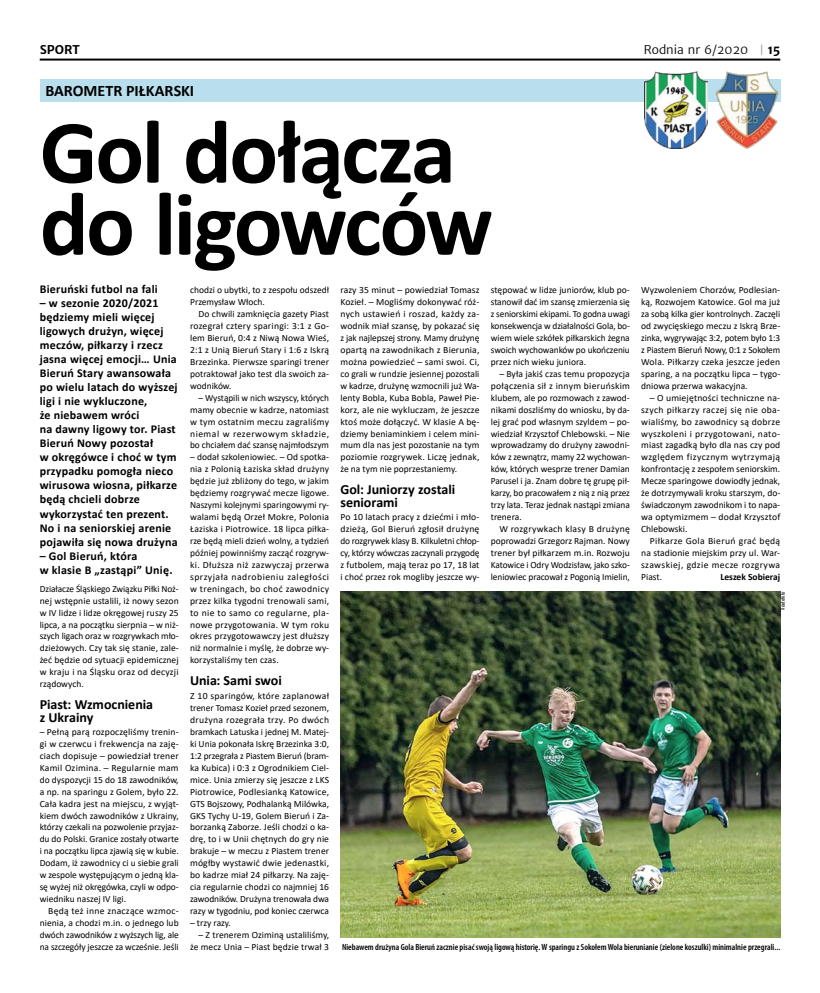
<style>
.page{position:relative;width:820px;height:993px;background:#fff}
.page>*{position:absolute;margin:0;border:0;box-sizing:border-box;transform-origin:0 0}
.t1{font:700 91px/72px "Calibri";color:#000}
.t2{font:700 16px "Calibri";color:#000}
.t3{font:700 14px/13px "Calibri";color:#000}
.t4{font:700 12px/14px "Calibri";letter-spacing:.02em;color:#000}
.t5{font:12px "Merriweather Sans";color:#000}
.t6{font:700 12px "Merriweather Sans";color:#000}
.t7{font:9.5px/11.9px "Calibri";color:#000;text-align:justify}
.t8{font:700 9.5px "Calibri";color:#000}
.t9{font:600 condensed 9px "Myriad Pro";color:#000}
.t10{font:condensed 6px "Myriad Pro";color:#000}
.s1{font-family:"DIN Pro";color:#999694}
.s2{font-weight:700}
</style>
<div class="page">
<hr style="left:40px;top:59px;width:740px;height:2px;background:#000">
<div style="left:40px;top:79px;width:740px;height:23px;background:#b9deee"></div>
<img style="left:644px;top:71px;width:62px;height:77px">
<img style="left:715px;top:71px;width:66px;height:78px">
<img style="left:340px;top:591px;width:440px;height:346px">
<p class="t6" style="left:40px;top:43px;width:42px">SPORT</p>
<p class="t5" style="left:643px;top:43px;width:138px">Rodnia nr 6/2020 <span class="s1">|</span> <span class="s2">15</span></p>
<h2 class="t2" style="left:45px;top:79px;width:150px">Barometr piłkarski</h2>
<h1 class="t1" style="left:40px;top:115px;width:454px">Gol dołącza do ligowców</h1>
<p class="t4" style="left:40px;top:282px;width:120px">Bieruński futbol na fali</p>
<p class="t4" style="left:40px;top:296px;width:140px">– w sezonie 2020/2021 będziemy mieli więcej ligowych drużyn, więcej meczów, piłkarzy i rzecz jasna więcej emocji… Unia<br>Bieruń Stary awansowała po wielu latach do wyższej ligi i nie wykluczone,<br>że niebawem wróci<br>na dawny ligowy tor. Piast<br>Bieruń Nowy pozostał<br>w okręgówce i choć w tym przypadku pomogła nieco wirusowa wiosna, piłkarze będą chcieli dobrze wykorzystać ten prezent.<br>No i na seniorskiej arenie pojawiła się nowa drużyna</p>
<p class="t4" style="left:40px;top:548px;width:134px">– Gol Bieruń, która<br>w klasie B „zastąpi” Unię.</p>
<p class="t7" style="left:40px;top:582px;width:140px">Działacze Śląskiego Związku Piłki Noż&shy;nej wstępnie ustalili, iż nowy sezon w IV lidze i lidze okręgowej ruszy 25 lipca, a na początku sierpnia – w niż&shy;szych ligach oraz w rozgrywkach mło&shy;dzieżowych. Czy tak się stanie, zale&shy;żeć będzie od sytuacji epidemicznej w kraju i na Śląsku oraz od decyzji rządowych.</p>
<h3 class="t3" style="left:40px;top:697px;width:115px">Piast: Wzmocnienia z Ukrainy</h3>
<p class="t7" style="left:40px;top:725px;width:140px">– Pełną parą rozpoczęliśmy trenin&shy;gi w czerwcu i frekwencja na zaję&shy;ciach dopisuje – powiedział trener Kamil Ozimina. – Regularnie mam do dyspozycji 15 do 18 zawodników, a np. na sparingu z Golem, było 22.<br>Cała kadra jest na miejscu, z wyjąt&shy;kiem dwóch zawodników z Ukrainy, którzy czekali na pozwolenie przyjaz&shy;du do Polski. Granice zostały otwarte i na początku lipca zjawią się w kubie.<br>Dodam, iż zawodnicy ci u siebie grali w zespole występującym o jedną kla&shy;sę wyżej niż okręgówka, czyli w odpo&shy;wiedniku naszej IV ligi.</p>
<p class="t7" style="left:40px;top:904px;width:140px;text-indent:9px">Będą też inne znaczące wzmoc&shy;nienia, a chodzi m.in. o jednego lub dwóch zawodników z wyższych lig, ale na szczegóły jeszcze za wcześnie. Jeśli</p>
<p class="t7" style="left:190px;top:284px;width:140px">chodzi o ubytki, to z zespołu odszedł<br>Przemysław Włoch.</p>
<p class="t7" style="left:190px;top:308px;width:140px;text-indent:9px">Do chwili zamknięcia gazety Piast rozegrał cztery sparingi: 3:1 z Go&shy;lem Bieruń, 0:4 z Niwą Nowa Wieś, 2:1 z Unią Bieruń Stary i 1:6 z Iskrą Brzezinka. Pierwsze sparingi trener potraktował jako test dla swoich za&shy;wodników.</p>
<p class="t7" style="left:190px;top:391px;width:140px;text-indent:9px">– Wystąpili w nich wszyscy, których mamy obecnie w kadrze, natomiast w tym ostatnim meczu zagraliśmy niemal w rezerwowym składzie, bo chciałem dać szansę najmłodszym</p>
<p class="t7" style="left:190px;top:451px;width:140px">– dodał szkoleniowiec. – Od spotka&shy;nia z Polonią Łaziska skład drużyny będzie już zbliżony do tego, w jakim będziemy rozgrywać mecze ligowe.<br>Naszymi kolejnymi sparingowymi ry&shy;walami będą Orzeł Mokre, Polonia Łaziska i Piotrowice. 18 lipca piłka&shy;rze będą mieli dzień wolny, a tydzień później powinniśmy zacząć rozgryw&shy;ki. Dłuższa niż zazwyczaj przerwa sprzyjała nadrobieniu zaległości w treningach, bo choć zawodnicy przez kilka tygodni trenowali sami, to nie to samo co regularne, pla&shy;nowe przygotowania. W tym roku okres przygotowawczy jest dłuższy niż normalnie i myślę, że dobrze wy&shy;korzystaliśmy ten czas.</p>
<h3 class="t3" style="left:190px;top:673px;width:93px">Unia: Sami swoi</h3>
<p class="t7" style="left:190px;top:689px;width:140px">Z 10 sparingów, które zaplanował trener Tomasz Kozieł przed sezonem, drużyna rozegrała trzy. Po dwóch bramkach Latuska i jednej M. Matej&shy;ki Unia pokonała Iskrę Brzezinka 3:0, 1:2 przegrała z Piastem Bieruń (bram&shy;ka Kubica) i 0:3 z Ogrodnikiem Ciel&shy;mice. Unia zmierzy się jeszcze z LKS Piotrowice, Podlesianką Katowice, GTS Bojszowy, Podhalanką Milówka, GKS Tychy U-19, Golem Bieruń i Za&shy;borzanką Zaborze. Jeśli chodzi o ka&shy;drę, to i w Unii chętnych do gry nie brakuje – w meczu z Piastem trener mógłby wystawić dwie jedenastki, bo kadrze miał 24 piłkarzy. Na zaję&shy;cia regularnie chodzi co najmniej 16 zawodników. Drużyna trenowała dwa razy w tygodniu, pod koniec czerwca</p>
<p class="t7" style="left:190px;top:916px;width:42px">– trzy razy.</p>
<p class="t7" style="left:190px;top:928px;width:140px;text-align:right">– Z trenerem Oziminą ustaliliśmy, że mecz Unia – Piast będzie trwał 3</p>
<p class="t7" style="left:340px;top:284px;width:140px">razy 35 minut – powiedział Tomasz Kozieł. – Mogliśmy dokonywać róż&shy;nych ustawień i roszad, każdy za&shy;wodnik miał szansę, by pokazać się z jak najlepszej strony. Mamy drużynę opartą na zawodnikach z Bierunia, można powiedzieć – sami swoi. Ci, co grali w rundzie jesiennej pozostali w kadrze, drużynę wzmocnili już Wa&shy;lenty Bobla, Kuba Bobla, Paweł Pie&shy;korz, ale nie wykluczam, że jeszcze ktoś może dołączyć. W klasie A bę&shy;dziemy beniaminkiem i celem mini&shy;mum dla nas jest pozostanie na tym poziomie rozgrywek. Liczę jednak, że na tym nie poprzestaniemy.</p>
<h3 class="t3" style="left:340px;top:482px;width:116px">Gol: Juniorzy zostali seniorami</h3>
<p class="t7" style="left:340px;top:510px;width:140px">Po 10 latach pracy z dziećmi i mło&shy;dzieżą, Gol Bieruń zgłosił drużynę do rozgrywek klasy B. Kilkuletni chłop&shy;cy, którzy wówczas zaczynali przygodę z futbolem, mają teraz po 17, 18 lat i choć przez rok mogliby jeszcze wy-</p>
<p class="t7" style="left:490px;top:284px;width:140px">stępować w lidze juniorów, klub po&shy;stanowił dać im szansę zmierzenia się z seniorskimi ekipami. To godna uwagi konsekwencja w działalności Gola, bo&shy;wiem wiele szkółek piłkarskich żegna swoich wychowanków po ukończeniu przez nich wieku juniora.</p>
<p class="t7" style="left:490px;top:367px;width:140px;text-indent:9px">– Była jakiś czas temu propozycja połączenia sił z innym bieruńskim klubem, ale po rozmowach z zawod&shy;nikami doszliśmy do wniosku, by da&shy;lej grać pod własnym szyldem – po&shy;wiedział Krzysztof Chlebowski. – Nie wprowadzamy do drużyny zawodni&shy;ków z zewnątrz, mamy 22 wychowan&shy;ków, których wesprze trener Damian Parusel i ja. Znam dobre tę grupę pił&shy;karzy, bo pracowałem z nią z nią przez trzy lata. Teraz jednak nastąpi zmiana trenera.</p>
<p class="t7" style="left:490px;top:522px;width:140px;text-indent:9px">W rozgrywkach klasy B drużynę poprowadzi Grzegorz Rajman. Nowy trener był piłkarzem m.in. Rozwoju Katowice i Odry Wodzisław, jako szko&shy;leniowiec pracował z Pogonią Imielin,</p>
<p class="t7" style="left:641px;top:284px;width:140px">Wyzwoleniem Chorzów, Podlesian&shy;ką, Rozwojem Katowice. Gol ma już za sobą kilka gier kontrolnych. Zaczęli od zwycięskiego meczu z Iskrą Brze&shy;zinka, wygrywając 3:2, potem było 1:3 z Piastem Bieruń Nowy, 0:1 z Sokołem Wola. Piłkarzy czeka jeszcze jeden sparing, a na początku lipca – tygo&shy;dniowa przerwa wakacyjna.</p>
<p class="t7" style="left:641px;top:391px;width:140px;text-indent:9px">– O umiejętności techniczne na&shy;szych piłkarzy raczej się nie oba&shy;wialiśmy, bo zawodnicy są dobrze wyszkoleni i przygotowani, nato&shy;miast zagadką było dla nas czy pod względem fizycznym wytrzymają konfrontację z zespołem seniorskim.<br>Mecze sparingowe dowiodły jednak, że dotrzymywali kroku starszym, do&shy;świadczonym zawodnikom i to napa&shy;wa optymizmem – dodał Krzysztof Chlebowski.</p>
<p class="t7" style="left:641px;top:534px;width:140px;text-indent:9px">Piłkarze Gola Bieruń grać będą na stadionie miejskim przy ul. War&shy;szawskiej, gdzie mecze rozgrywa Piast.</p>
<p class="t8" style="left:720px;top:569px;width:61px">Leszek Sobieraj</p>
<p class="t10" style="left:778px;top:609px;width:20px;rotate:-90deg">#radofoto</p>
<p class="t9" style="left:342px;top:940px;width:439px">Niebawem drużyna Gola Bieruń zacznie pisać swoją ligową historię. W sparingu z Sokołem Wola bierunianie (zielone koszulki) minimalnie przegrali...</p>
</div>
